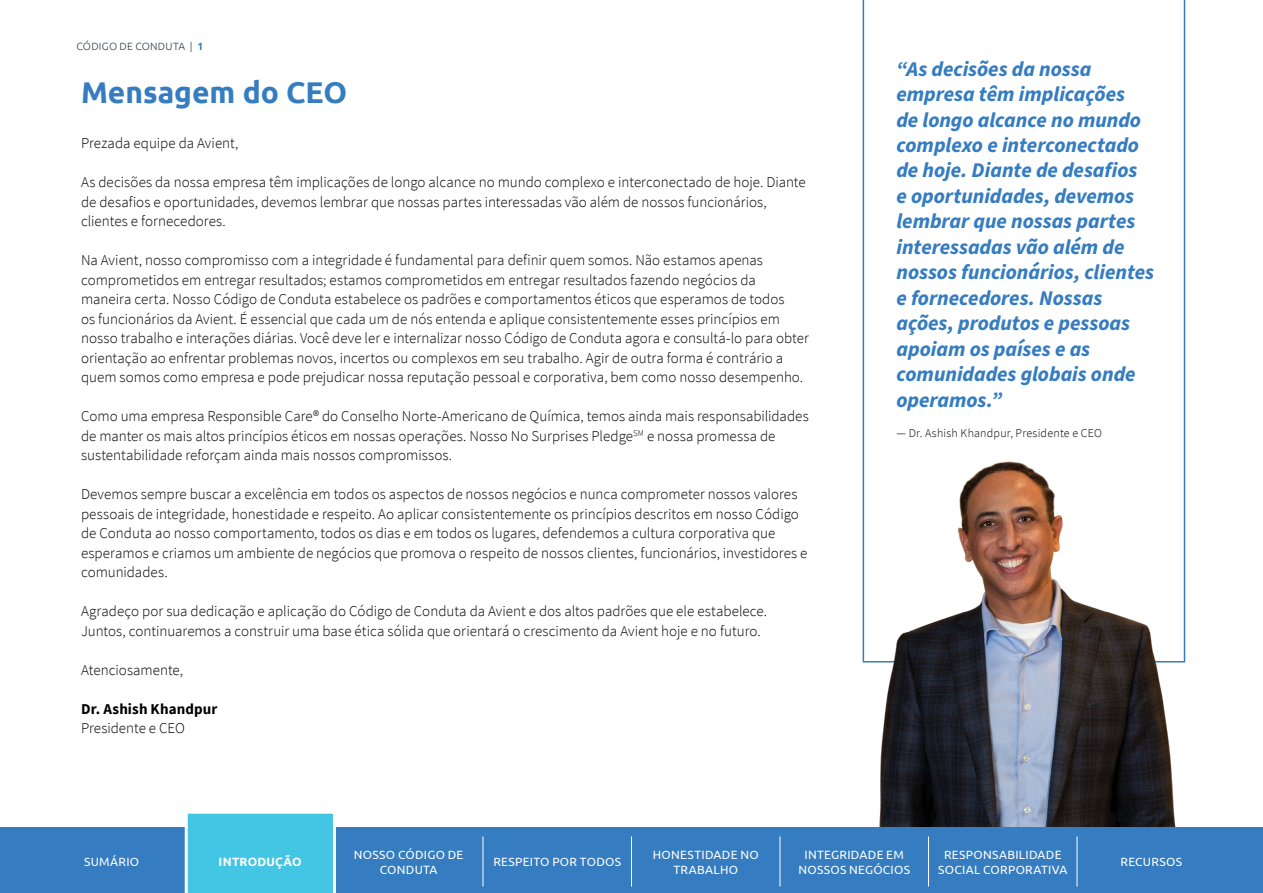
<style>
.page{position:relative;width:1263px;height:893px;background:#fff}
.page>*{position:absolute;margin:0;border:0;box-sizing:border-box;transform-origin:0 0}
.t1{font:700 30px "Ubuntu";color:#357cc0}
.t2{font:italic 700 21px/25.5px "Source Sans Pro";letter-spacing:-.005em;color:#357cc0}
.t3{font:300 15px/19.5px "Source Sans Pro";color:#000}
.t4{font:700 15px "Source Sans Pro";letter-spacing:.005em;color:#000}
.t5{font:12px/15px "Ubuntu";letter-spacing:.025em;color:#fff;text-align:center}
.t6{font:300 12px "Source Sans Pro";letter-spacing:.02em;color:#000}
.t7{font:700 12px "Ubuntu";letter-spacing:.02em;color:#fff}
.t8{font:300 10.5px "Ubuntu";letter-spacing:.025em;color:#313d44}
.s1{font-weight:700;color:#357cc0}
</style>
<div class="page">
<svg style="left:863px;top:0;width:322px;height:662px"></svg>
<img style="left:865px;top:433px;width:317px;height:394px">
<div style="left:0;top:827px;width:1263px;height:66px;background:#357cc0"></div>
<div style="left:184px;top:813px;width:152px;height:80px;background:#43c5e4"></div>
<hr style="left:186px;top:836px;width:1px;height:50px;background:#fff">
<hr style="left:334px;top:836px;width:1px;height:50px;background:#fff">
<hr style="left:483px;top:836px;width:1px;height:50px;background:#fff">
<hr style="left:631px;top:836px;width:1px;height:50px;background:#fff">
<hr style="left:780px;top:836px;width:1px;height:50px;background:#fff">
<hr style="left:928px;top:836px;width:1px;height:50px;background:#fff">
<hr style="left:1077px;top:836px;width:1px;height:50px;background:#fff">
<p class="t8" style="left:77px;top:40px;width:128px">CÓDIGO DE CONDUTA | <span class="s1">1</span></p>
<h1 class="t1" style="left:81px;top:74px;width:268px">Mensagem do CEO</h1>
<p class="t3" style="left:81px;top:134px;width:159px">Prezada equipe da Avient,</p>
<p class="t3" style="left:81px;top:173px;width:726px">As decisões da nossa empresa têm implicações de longo alcance no mundo complexo e interconectado de hoje. Diante de desafios e oportunidades, devemos lembrar que nossas partes interessadas vão além de nossos funcionários, clientes e fornecedores.</p>
<p class="t3" style="left:81px;top:251px;width:729px">Na Avient, nosso compromisso com a integridade é fundamental para definir quem somos. Não estamos apenas comprometidos em entregar resultados; estamos comprometidos em entregar resultados fazendo negócios da maneira certa. Nosso Código de Conduta estabelece os padrões e comportamentos éticos que esperamos de todos<br>os funcionários da Avient. É essencial que cada um de nós entenda e aplique consistentemente esses princípios em nosso trabalho e interações diárias. Você deve ler e internalizar nosso Código de Conduta agora e consultá-lo para obter orientação ao enfrentar problemas novos, incertos ou complexos em seu trabalho. Agir de outra forma é contrário a quem somos como empresa e pode prejudicar nossa reputação pessoal e corporativa, bem como nosso desempenho.</p>
<p class="t3" style="left:81px;top:407px;width:729px">Como uma empresa Responsible Care® do Conselho Norte-Americano de Química, temos ainda mais responsabilidades de manter os mais altos princípios éticos em nossas operações. Nosso No Surprises Pledge<sup>SM</sup> e nossa promessa de sustentabilidade reforçam ainda mais nossos compromissos.</p>
<p class="t3" style="left:81px;top:485px;width:728px">Devemos sempre buscar a excelência em todos os aspectos de nossos negócios e nunca comprometer nossos valores pessoais de integridade, honestidade e respeito. Ao aplicar consistentemente os princípios descritos em nosso Código de Conduta ao nosso comportamento, todos os dias e em todos os lugares, defendemos a cultura corporativa que esperamos e criamos um ambiente de negócios que promova o respeito de nossos clientes, funcionários, investidores e comunidades.</p>
<p class="t3" style="left:81px;top:602px;width:688px">Agradeço por sua dedicação e aplicação do Código de Conduta da Avient e dos altos padrões que ele estabelece.<br>Juntos, continuaremos a construir uma base ética sólida que orientará o crescimento da Avient hoje e no futuro.</p>
<p class="t3" style="left:81px;top:660px;width:104px">Atenciosamente,</p>
<p class="t4" style="left:81px;top:699px;width:138px">Dr. Ashish Khandpur</p>
<p class="t3" style="left:81px;top:719px;width:105px">Presidente e CEO</p>
<p class="t2" style="left:896px;top:56px;width:259px">“As decisões da nossa empresa têm implicações<br>de longo alcance no mundo complexo e interconectado de hoje. Diante de desafios<br>e oportunidades, devemos lembrar que nossas partes interessadas vão além de nossos funcionários, clientes e fornecedores. Nossas ações, produtos e pessoas apoiam os países e as comunidades globais onde operamos.”</p>
<p class="t6" style="left:896px;top:426px;width:207px">— Dr. Ashish Khandpur, Presidente e CEO</p>
<p class="t5" style="left:84px;top:854px;width:57px">SUMÁRIO</p>
<p class="t7" style="left:219px;top:855px;width:85px">INTRODUÇÃO</p>
<p class="t5" style="left:354px;top:846px;width:111px">NOSSO CÓDIGO DE<br>CONDUTA</p>
<p class="t5" style="left:493px;top:854px;width:129px">RESPEITO POR TODOS</p>
<p class="t5" style="left:653px;top:846px;width:107px">HONESTIDADE NO<br>TRABALHO</p>
<p class="t5" style="left:798px;top:846px;width:113px">INTEGRIDADE EM<br>NOSSOS NEGÓCIOS</p>
<p class="t5" style="left:938px;top:846px;width:131px">RESPONSABILIDADE<br>SOCIAL CORPORATIVA</p>
<p class="t5" style="left:1120px;top:854px;width:63px">RECURSOS</p>
</div>
